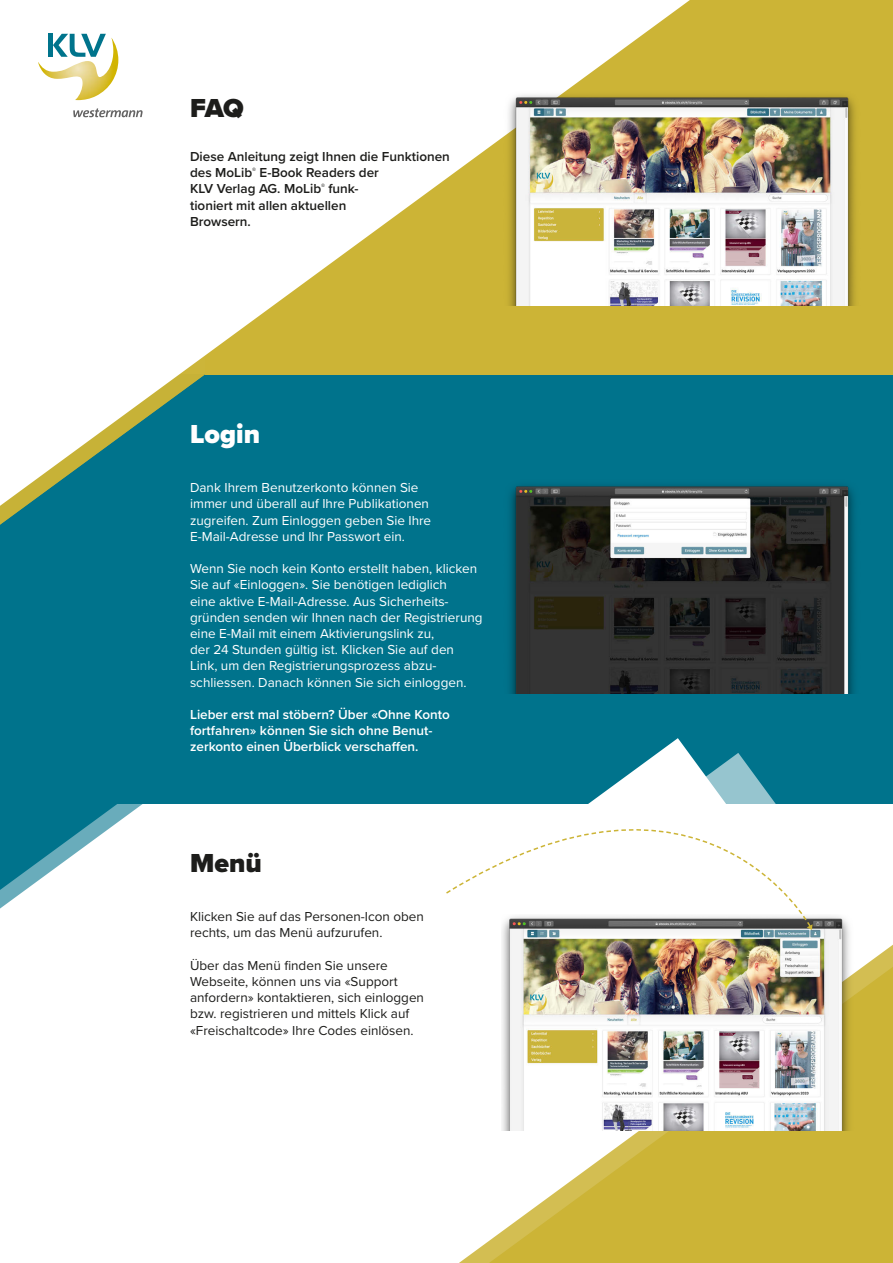
<style>
.page{position:relative;width:893px;height:1263px;background:#fff}
.page>*{position:absolute;margin:0;border:0;box-sizing:border-box;transform-origin:0 0}
.t1{font:900 27px "Proxima Nova";color:#1d1d1b}
.t2{font:900 27px "Proxima Nova";color:#fff}
.t3{font:13.5px/16.2px "Proxima Nova";color:#fff}
.t4{font:13.5px/16.2px "Proxima Nova";color:#1d1d1b}
.t5{font:600 13.5px/16.2px "Proxima Nova";color:#1d1d1b}
.t6{font:600 13.5px/16.2px "Proxima Nova";color:#fff}
</style>
<div class="page">
<div style="left:0;top:374px;width:893px;height:429px;background:#00738c"></div>
<svg style="left:0;top:803px;width:196px;height:106px"></svg>
<svg style="left:0;top:803px;width:155px;height:87px"></svg>
<svg style="left:489px;top:967px;width:404px;height:296px;fill:#ccb436"></svg>
<img style="left:502px;top:916px;width:354px;height:214px">
<div style="left:206px;top:0;width:687px;height:374px;background:#ccb436"></div>
<svg style="left:0;top:0;width:690px;height:506px;fill:#fff"></svg>
<img style="left:502px;top:477px;width:352px;height:216px">
<svg style="left:38px;top:34px;width:83px;height:66px"></svg>
<img style="left:38px;top:37px;width:80px;height:63px">
<svg style="left:73px;top:108px;width:70px;height:9px"></svg>
<img style="left:503px;top:89px;width:352px;height:216px">
<svg style="left:444px;top:738px;width:368px;height:190px"></svg>
<svg style="left:807px;top:924px;width:6px;height:6px"></svg>
<h1 class="t1" style="left:190px;top:88px;width:55px">FAQ</h1>
<p class="t5" style="left:190px;top:148px;width:261px">Diese Anleitung zeigt Ihnen die Funktionen des MoLib<sup>®</sup> E-Book Readers der<br>KLV Verlag AG. MoLib<sup>®</sup> funk-<br>tioniert mit allen aktuellen<br>Browsern.</p>
<h1 class="t2" style="left:190px;top:414px;width:72px">Login</h1>
<p class="t3" style="left:190px;top:479px;width:243px">Dank Ihrem Benutzerkonto können Sie immer und überall auf Ihre Publikationen zugreifen. Zum Einloggen geben Sie Ihre E-Mail-Adresse und Ihr Passwort ein.</p>
<p class="t3" style="left:190px;top:560px;width:294px">Wenn Sie noch kein Konto erstellt haben, klicken Sie auf «Einloggen». Sie benötigen lediglich<br>eine aktive E-Mail-Adresse. Aus Sicherheits&shy;gründen senden wir Ihnen nach der Registrierung eine E-Mail mit einem Aktivierungslink zu,<br>der 24 Stunden gültig ist. Klicken Sie auf den Link, um den Registrierungsprozess abzu&shy;schliessen. Danach können Sie sich einloggen.</p>
<p class="t6" style="left:190px;top:706px;width:261px">Lieber erst mal stöbern? Über «Ohne Konto fortfahren» können Sie sich ohne Benut&shy;zerkonto einen Überblick verschaffen.</p>
<h1 class="t1" style="left:190px;top:843px;width:73px">Menü</h1>
<p class="t4" style="left:190px;top:908px;width:235px">Klicken Sie auf das Personen-Icon oben rechts, um das Menü aufzurufen.</p>
<p class="t4" style="left:190px;top:956px;width:236px">Über das Menü finden Sie unsere Webseite, können uns via «Support anfordern» kontaktieren, sich einloggen bzw. registrieren und mittels Klick auf «Freischaltcode» Ihre Codes einlösen.</p>
</div>
